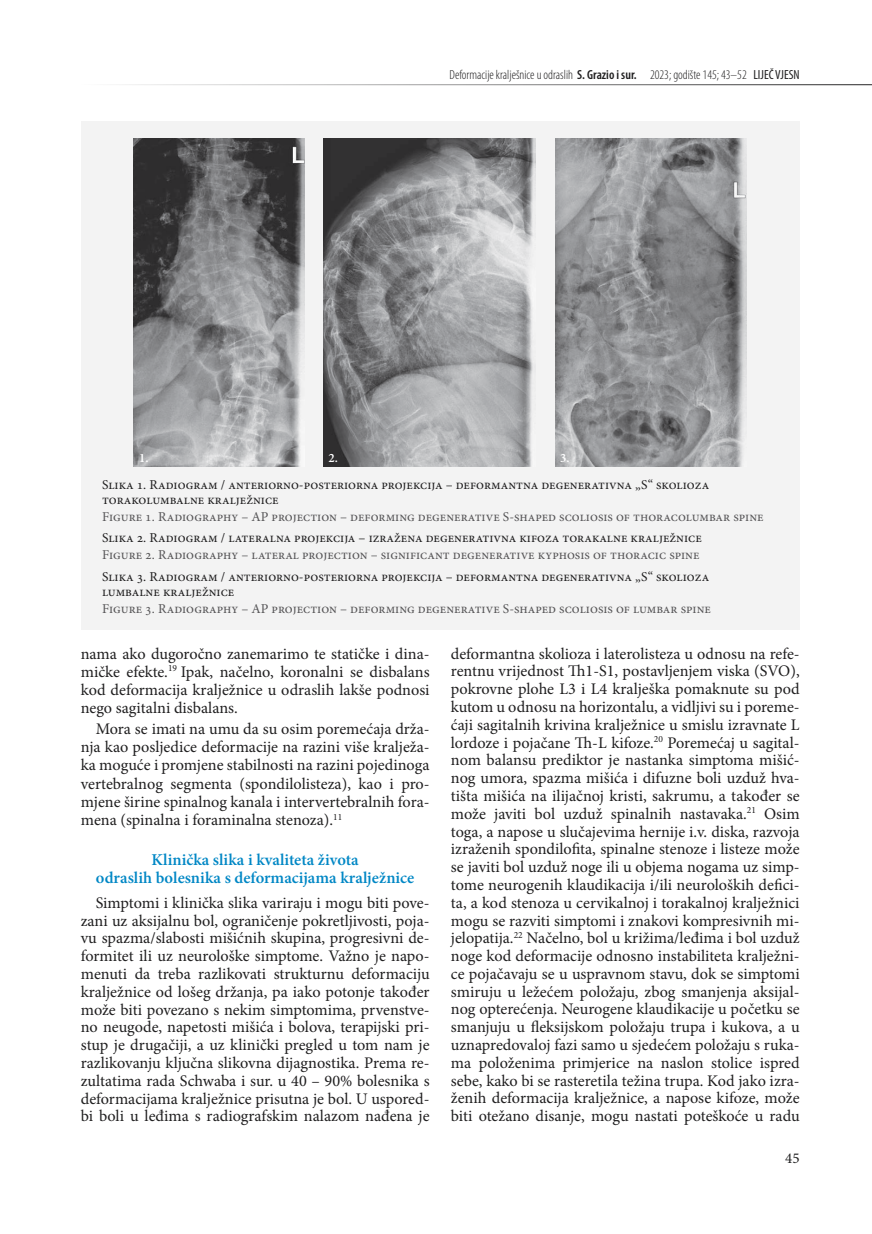
<style>
.page{position:relative;width:872px;height:1234px;background:#fff}
.page>*{position:absolute;margin:0;border:0;box-sizing:border-box;transform-origin:0 0}
.t1{font:600 16.5px/18.1px "Minion Pro";color:#0087c5;text-align:center}
.t2{font:16.2px/17.9px "Minion Pro";color:#1f1e1f;text-align:justify}
.t3{font:15px "Minion Pro";color:#1f1e1f}
.t4{font:13.5px/15px "Minion Pro";color:#1f1e1f}
.t5{font:13.5px "Minion Pro";color:#565557}
.t6{font:300 condensed 13.2px "Myriad Pro";color:#1f1e1f}
.t7{font:600 12.75px "Minion Pro";color:#fff}
.s1{font-weight:600}
.s2{font-weight:400}
</style>
<div class="page">
<hr style="left:81px;top:84px;width:791px;height:1px;background:#1f1e1f">
<div style="left:81px;top:121px;width:718px;height:508px;background:#f3f3f3"></div>
<img style="left:134px;top:138px;width:170px;height:328px">
<img style="left:323px;top:138px;width:213px;height:328px">
<img style="left:555px;top:138px;width:191px;height:328px">
<p class="t6" style="left:449px;top:67px;width:352px">Deformacije kralješnice u odraslih <span class="s1">S. Grazio i sur.</span> 2023; godište 145; 43–52 <span class="s2">LIJEČ VJESN</span></p>
<p class="t7" style="left:139px;top:449px;width:11px">1.</p>
<p class="t7" style="left:328px;top:449px;width:11px">2.</p>
<p class="t7" style="left:560px;top:449px;width:11px">3.</p>
<p class="t4" style="left:102px;top:477px;width:608px">Slika 1. Radiogram / anteriorno-posteriorna projekcija – deformantna degenerativna „S“ skolioza torakolumbalne kralježnice</p>
<p class="t5" style="left:102px;top:507px;width:663px">Figure 1. Radiography – AP projection – deforming degenerative S-shaped scoliosis of thoracolumbar spine</p>
<p class="t4" style="left:102px;top:530px;width:601px">Slika 2. Radiogram / lateralna projekcija – izražena degenerativna kifoza torakalne kralježnice</p>
<p class="t5" style="left:102px;top:546px;width:599px">Figure 2. Radiography – lateral projection – significant degenerative kyphosis of thoracic spine</p>
<p class="t4" style="left:102px;top:569px;width:608px">Slika 3. Radiogram / anteriorno-posteriorna projekcija – deformantna degenerativna „S“ skolioza lumbalne kralježnice</p>
<p class="t5" style="left:102px;top:599px;width:610px">Figure 3. Radiography – AP projection – deforming degenerative S-shaped scoliosis of lumbar spine</p>
<p class="t2" style="left:81px;top:644px;width:350px">nama ako dugoročno zanemarimo te statičke i dina&shy;mičke efekte.<sup>19</sup> Ipak, načelno, koronalni se disbalans kod deformacija kralježnice u odraslih lakše podnosi nego sagitalni disbalans.</p>
<p class="t2" style="left:81px;top:719px;width:350px;text-indent:15px">Mora se imati na umu da su osim poremećaja drža&shy;nja kao posljedice deformacije na razini više kralježa&shy;ka moguće i promjene stabilnosti na razini pojedinoga vertebralnog segmenta (spondilolisteza), kao i pro&shy;mjene širine spinalnog kanala i intervertebralnih fora&shy;mena (spinalna i foraminalna stenoza).<sup>11</sup></p>
<p class="t1" style="left:96px;top:850px;width:320px">Klinička slika i kvaliteta života<br>odraslih bolesnika s deformacijama kralježnice</p>
<p class="t2" style="left:81px;top:893px;width:350px;text-indent:15px">Simptomi i klinička slika variraju i mogu biti pove&shy;zani uz aksijalnu bol, ograničenje pokretljivosti, poja&shy;vu spazma/slabosti mišićnih skupina, progresivni de&shy;formitet ili uz neurološke simptome. Važno je napo&shy;menuti da treba razlikovati strukturnu deformaciju kralježnice od lošeg držanja, pa iako potonje također može biti povezano s nekim simptomima, prvenstve&shy;no neugode, napetosti mišića i bolova, terapijski pri&shy;stup je drugačiji, a uz klinički pregled u tom nam je razlikovanju ključna slikovna dijagnostika. Prema re&shy;zultatima rada Schwaba i sur. u 40 – 90% bolesnika s deformacijama kralježnice prisutna je bol. U uspored&shy;bi boli u leđima s radiografskim nalazom nađena je</p>
<p class="t2" style="left:451px;top:644px;width:350px">deformantna skolioza i laterolisteza u odnosu na refe&shy;rentnu vrijednost Th1-S1, postavljenjem viska (SVO), pokrovne plohe L3 i L4 kralješka pomaknute su pod kutom u odnosu na horizontalu, a vidljivi su i poreme&shy;ćaji sagitalnih krivina kralježnice u smislu izravnate L lordoze i pojačane Th-L kifoze.<sup>20</sup> Poremećaj u sagital&shy;nom balansu prediktor je nastanka simptoma mišić&shy;nog umora, spazma mišića i difuzne boli uzduž hva&shy;tišta mišića na ilijačnoj kristi, sakrumu, a također se može javiti bol uzduž spinalnih nastavaka.<sup>21</sup> Osim toga, a napose u slučajevima hernije i.v. diska, razvoja izraženih spondilofita, spinalne stenoze i listeze može se javiti bol uzduž noge ili u objema nogama uz simp&shy;tome neurogenih klaudikacija i/ili neuroloških defici&shy;ta, a kod stenoza u cervikalnoj i torakalnoj kralježnici mogu se razviti simptomi i znakovi kompresivnih mi&shy;jelopatija.<sup>22</sup> Načelno, bol u križima/leđima i bol uzduž noge kod deformacije odnosno instabiliteta kralježni&shy;ce pojačavaju se u uspravnom stavu, dok se simptomi smiruju u ležećem položaju, zbog smanjenja aksijal&shy;nog opterećenja. Neurogene klaudikacije u početku se smanjuju u fleksijskom položaju trupa i kukova, a u uznapredovaloj fazi samo u sjedećem položaju s ruka&shy;ma položenima primjerice na naslon stolice ispred sebe, kako bi se rasteretila težina trupa. Kod jako izra&shy;ženih deformacija kralježnice, a napose kifoze, može biti otežano disanje, mogu nastati poteškoće u radu</p>
<p class="t3" style="left:785px;top:1147px;width:16px">45</p>
</div>
